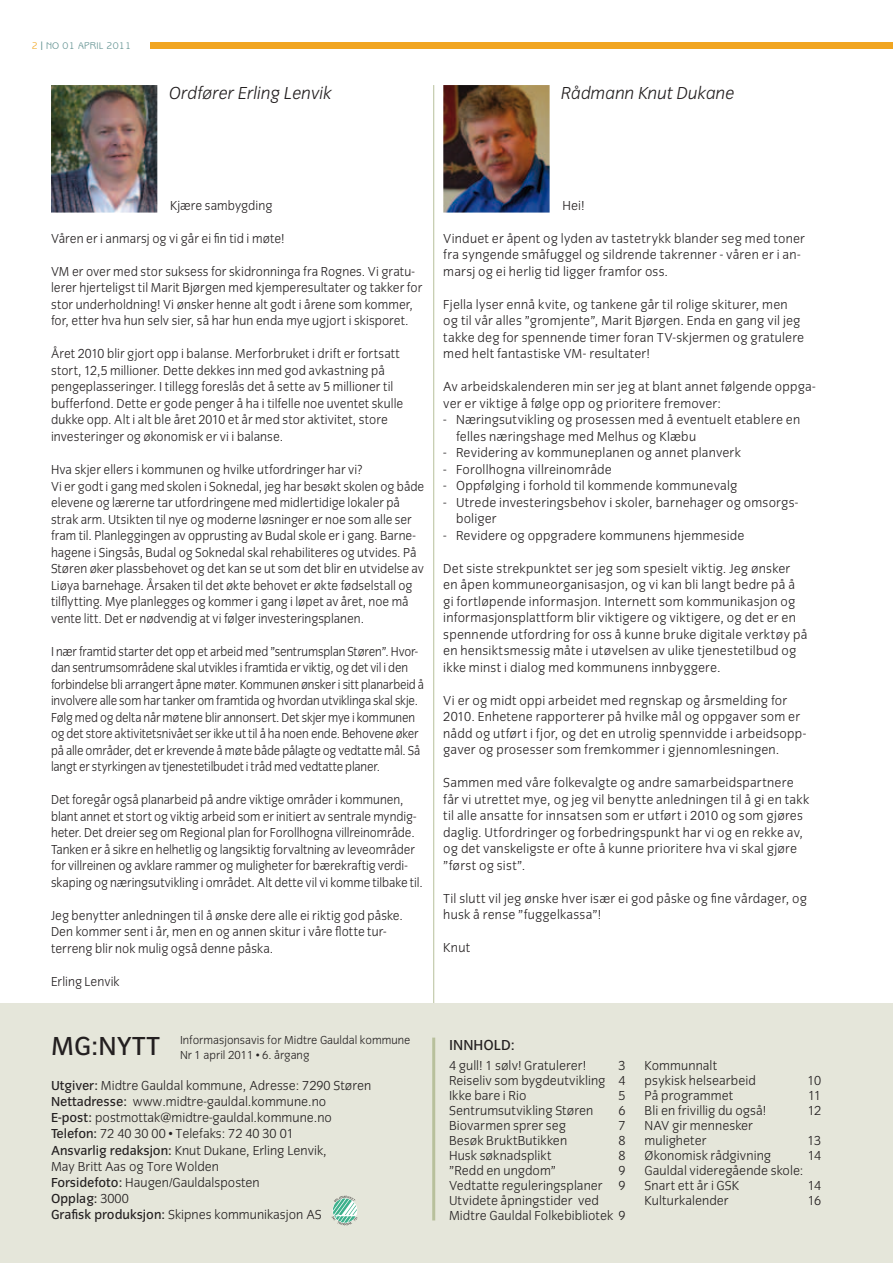
<style>
.page{position:relative;width:893px;height:1263px;background:#fff}
.page>*{position:absolute;margin:0;border:0;box-sizing:border-box;transform-origin:0 0}
.t1{font:27px "Congress Sans";color:#231f20}
.t2{font:italic 300 18px "Congress Sans";color:#231f20}
.t3{font:15px "Congress Sans";letter-spacing:.005em;color:#231f20}
.t4{font:300 13.5px/16.5px "Congress Sans";letter-spacing:.005em;color:#231f20}
.t5{font:300 13.5px/16.5px "Congress Sans";letter-spacing:.005em;color:#231f20;scale:.93 1}
.t6{font:300 13.5px/16.5px "Congress Sans";letter-spacing:.005em;color:#231f20;scale:.95 1}
.t7{font:300 12px/15px "Congress Sans";color:#231f20}
.t8{font:9.75px "Benguiat Gothic";letter-spacing:.02em;color:#5e8f8e}
.s1{color:#f1a520}
.s2{font-size:12px}
.s3{font-weight:400}
</style>
<div class="page">
<hr style="left:433px;top:85px;width:1px;height:918px;background:#b8c09c">
<div style="left:0;top:1003px;width:893px;height:260px;background:#e5e6da"></div>
<hr style="left:432px;top:1037px;width:3px;height:183px;background:#b8c09c">
<div style="left:151px;top:43px;width:742px;height:6px;background:#f1a520"></div>
<img style="left:51px;top:85px;width:106px;height:128px">
<img style="left:443px;top:85px;width:107px;height:128px">
<svg style="left:332px;top:1196px;width:26px;height:29px"></svg>
<p class="t8" style="left:32px;top:40px;width:101px"><span class="s1">2</span> <span class="s2">|</span> NO 01 april 2011</p>
<h2 class="t2" style="left:169px;top:82px;width:164px">Ordfører Erling Lenvik</h2>
<h2 class="t2" style="left:561px;top:82px;width:175px">Rådmann Knut Dukane</h2>
<p class="t4" style="left:170px;top:197px;width:104px">Kjære sambygding</p>
<p class="t4" style="left:51px;top:230px;width:235px">Våren er i anmarsj og vi går ei fin tid i møte!</p>
<p class="t4" style="left:51px;top:263px;width:373px">VM er over med stor suksess for skidronninga fra Rognes. Vi gratu&shy;lerer hjerteligst til Marit Bjørgen med kjemperesultater og takker for stor underholdning! Vi ønsker henne alt godt i årene som kommer, for, etter hva hun selv sier, så har hun enda mye ugjort i skisporet.</p>
<p class="t4" style="left:51px;top:346px;width:354px">Året 2010 blir gjort opp i balanse. Merforbruket i drift er fortsatt stort, 12,5 millioner. Dette dekkes inn med god avkastning på pengeplasseringer. I tillegg foreslås det å sette av 5 millioner til bufferfond. Dette er gode penger å ha i tilfelle noe uventet skulle dukke opp. Alt i alt ble året 2010 et år med stor aktivitet, store investeringer og økonomisk er vi i balanse.</p>
<p class="t4" style="left:51px;top:461px;width:375px">Hva skjer ellers i kommunen og hvilke utfordringer har vi?<br>Vi er godt i gang med skolen i Soknedal, jeg har besøkt skolen og både elevene og lærerne tar utfordringene med midlertidige lokaler på strak arm. Utsikten til nye og moderne løsninger er noe som alle ser fram til. Planleggingen av opprusting av Budal skole er i gang. Barne&shy;hagene i Singsås, Budal og Soknedal skal rehabiliteres og utvides. På Støren øker plassbehovet og det kan se ut som det blir en utvidelse av Liøya barnehage. Årsaken til det økte behovet er økte fødselstall og tilflytting. Mye planlegges og kommer i gang i løpet av året, noe må vente litt. Det er nødvendig at vi følger investeringsplanen.</p>
<p class="t5" style="left:51px;top:643px;width:403px">I nær framtid starter det opp et arbeid med ”sentrumsplan Støren”. Hvor&shy;dan sentrumsområdene skal utvikles i framtida er viktig, og det vil i den forbindelse bli arrangert åpne møter. Kommunen ønsker i sitt planarbeid å involvere alle som har tanker om framtida og hvordan utviklinga skal skje.<br>Følg med og delta når møtene blir annonsert. Det skjer mye i kommunen og det store aktivitetsnivået ser ikke ut til å ha noen ende. Behovene øker på alle områder, det er krevende å møte både pålagte og vedtatte mål. Så langt er styrkingen av tjenestetilbudet i tråd med vedtatte planer.</p>
<p class="t6" style="left:51px;top:791px;width:393px">Det foregår også planarbeid på andre viktige områder i kommunen, blant annet et stort og viktig arbeid som er initiert av sentrale myndig&shy;heter. Det dreier seg om Regional plan for Forollhogna villreinområde.<br>Tanken er å sikre en helhetlig og langsiktig forvaltning av leveområder for villreinen og avklare rammer og muligheter for bærekraftig verdi&shy;skaping og næringsutvikling i området. Alt dette vil vi komme tilbake til.</p>
<p class="t4" style="left:51px;top:907px;width:353px">Jeg benytter anledningen til å ønske dere alle ei riktig god påske.<br>Den kommer sent i år, men en og annen skitur i våre flotte tur&shy;terreng blir nok mulig også denne påska.</p>
<p class="t4" style="left:51px;top:973px;width:70px">Erling Lenvik</p>
<p class="t7" style="left:180px;top:1032px;width:232px">I nformasjonsavis for Midtre Gauldal kommune<br>Nr 1 april 2011 • 6. årgang</p>
<p class="t4" style="left:51px;top:1077px;width:322px"><span class="s3">Utgiver:</span> Midtre Gauldal kommune, Adresse: 7290 Støren <span class="s3">Nettadresse:</span> www.midtre-gauldal.kommune.no<br><span class="s3">E-post:</span> postmottak@midtre-gauldal.kommune.no <span class="s3">Telefon:</span> 72 40 30 00 • Telefaks: 72 40 30 01<br><span class="s3">Ansvarlig redaksjon:</span> Knut Dukane, Erling Lenvik,<br>May Britt Aas og Tore Wolden<br><span class="s3">Forsidefoto:</span> Haugen/Gauldalsposten<br><span class="s3">Opplag:</span> 3000<br><span class="s3">Grafisk produksjon:</span> Skipnes kommunikasjon AS</p>
<h1 class="t1" style="left:51px;top:1031px;width:111px">MG:NYTT</h1>
<p class="t4" style="left:562px;top:197px;width:24px">Hei!</p>
<p class="t4" style="left:443px;top:230px;width:363px">Vinduet er åpent og lyden av tastetrykk blander seg med toner fra syngende småfuggel og sildrende takrenner - våren er i an&shy;marsj og ei herlig tid ligger framfor oss.</p>
<p class="t4" style="left:443px;top:296px;width:362px">Fjella lyser ennå kvite, og tankene går til rolige skiturer, men og til vår alles ”gromjente”, Marit Bjørgen. Enda en gang vil jeg takke deg for spennende timer foran TV-skjermen og gratulere med helt fantastiske VM- resultater!</p>
<p class="t4" style="left:443px;top:379px;width:374px">Av arbeidskalenderen min ser jeg at blant annet følgende oppga&shy;ver er viktige å følge opp og prioritere fremover:</p>
<p class="t4" style="left:456px;top:412px;width:346px;text-indent:-13px">- Næringsutvikling og prosessen med å eventuelt etablere en felles næringshage med Melhus og Klæbu</p>
<p class="t4" style="left:443px;top:445px;width:299px">- Revidering av kommuneplanen og annet planverk</p>
<p class="t4" style="left:443px;top:461px;width:170px">- Forollhogna villreinområde</p>
<p class="t4" style="left:443px;top:478px;width:296px">- Oppfølging i forhold til kommende kommunevalg</p>
<p class="t4" style="left:456px;top:494px;width:343px;text-indent:-13px">- Utrede investeringsbehov i skoler, barnehager og omsorgs&shy;boliger</p>
<p class="t4" style="left:443px;top:527px;width:303px">- Revidere og oppgradere kommunens hjemmeside</p>
<p class="t4" style="left:443px;top:560px;width:366px">Det siste strekpunktet ser jeg som spesielt viktig. Jeg ønsker en åpen kommuneorganisasjon, og vi kan bli langt bedre på å gi fortløpende informasjon. Internett som kommunikasjon og informasjonsplattform blir viktigere og viktigere, og det er en spennende utfordring for oss å kunne bruke digitale verktøy på en hensiktsmessig måte i utøvelsen av ulike tjenestetilbud og ikke minst i dialog med kommunens innbyggere.</p>
<p class="t4" style="left:443px;top:692px;width:364px">Vi er og midt oppi arbeidet med regnskap og årsmelding for 2010. Enhetene rapporterer på hvilke mål og oppgaver som er nådd og utført i fjor, og det en utrolig spennvidde i arbeidsopp&shy;gaver og prosesser som fremkommer i gjennomlesningen.</p>
<p class="t4" style="left:443px;top:775px;width:367px">Sammen med våre folkevalgte og andre samarbeidspartnere får vi utrettet mye, og jeg vil benytte anledningen til å gi en takk til alle ansatte for innsatsen som er utført i 2010 og som gjøres daglig. Utfordringer og forbedringspunkt har vi og en rekke av, og det vanskeligste er ofte å kunne prioritere hva vi skal gjøre ”først og sist”.</p>
<p class="t4" style="left:443px;top:890px;width:365px">Til slutt vil jeg ønske hver især ei god påske og fine vårdager, og husk å rense ”fuggelkassa”!</p>
<p class="t4" style="left:443px;top:940px;width:28px">Knut</p>
<p class="t3" style="left:449px;top:1037px;width:67px">Innhold:</p>
<p class="t4" style="left:449px;top:1057px;width:139px">4 gull! 1 sølv! Gratulerer!</p>
<p class="t4" style="left:449px;top:1058px;width:178px;line-height:15px;text-align:justify;text-indent:169px">3<br>Reiseliv som bygdeutvikling 4<br>I kke bare i Rio</p>
<p class="t4" style="left:618px;top:1087px;width:9px">5</p>
<p class="t4" style="left:449px;top:1102px;width:146px">Sentrumsutvikling Støren</p>
<p class="t4" style="left:618px;top:1102px;width:9px">6</p>
<p class="t4" style="left:449px;top:1117px;width:119px">Biovarmen sprer seg</p>
<p class="t4" style="left:618px;top:1117px;width:9px">7</p>
<p class="t4" style="left:449px;top:1132px;width:120px">Besøk BruktButikken</p>
<p class="t4" style="left:618px;top:1132px;width:9px">8</p>
<p class="t4" style="left:449px;top:1147px;width:104px">H usk søknadsplikt</p>
<p class="t4" style="left:618px;top:1147px;width:9px">8</p>
<p class="t4" style="left:449px;top:1162px;width:109px">”Redd en ungdom”</p>
<p class="t4" style="left:449px;top:1163px;width:178px;line-height:15px;text-indent:169px">9<br>Vedtatte reguleringsplaner 9<br>Utvidete åpningstider ved<br>Midtre Gauldal Folkebibliotek 9</p>
<p class="t4" style="left:645px;top:1058px;width:113px;line-height:15px">Kommunnalt psykisk helsearbeid</p>
<p class="t4" style="left:807px;top:1072px;width:15px">10</p>
<p class="t4" style="left:645px;top:1087px;width:90px">På programmet</p>
<p class="t4" style="left:808px;top:1087px;width:14px">11</p>
<p class="t4" style="left:645px;top:1102px;width:123px">Bli en frivillig du også!</p>
<p class="t4" style="left:808px;top:1102px;width:15px">12</p>
<p class="t4" style="left:645px;top:1118px;width:110px;line-height:15px">NAV gir mennesker muligheter</p>
<p class="t4" style="left:808px;top:1132px;width:15px">13</p>
<p class="t4" style="left:645px;top:1147px;width:128px">Økonomisk rådgivning</p>
<p class="t4" style="left:808px;top:1147px;width:15px">14</p>
<p class="t4" style="left:645px;top:1163px;width:160px;line-height:15px">Gauldal videregående skole:<br>Snart ett år i GSK</p>
<p class="t4" style="left:808px;top:1177px;width:15px">14</p>
<p class="t4" style="left:645px;top:1192px;width:86px">Kulturkalender</p>
<p class="t4" style="left:808px;top:1192px;width:15px">16</p>
</div>
